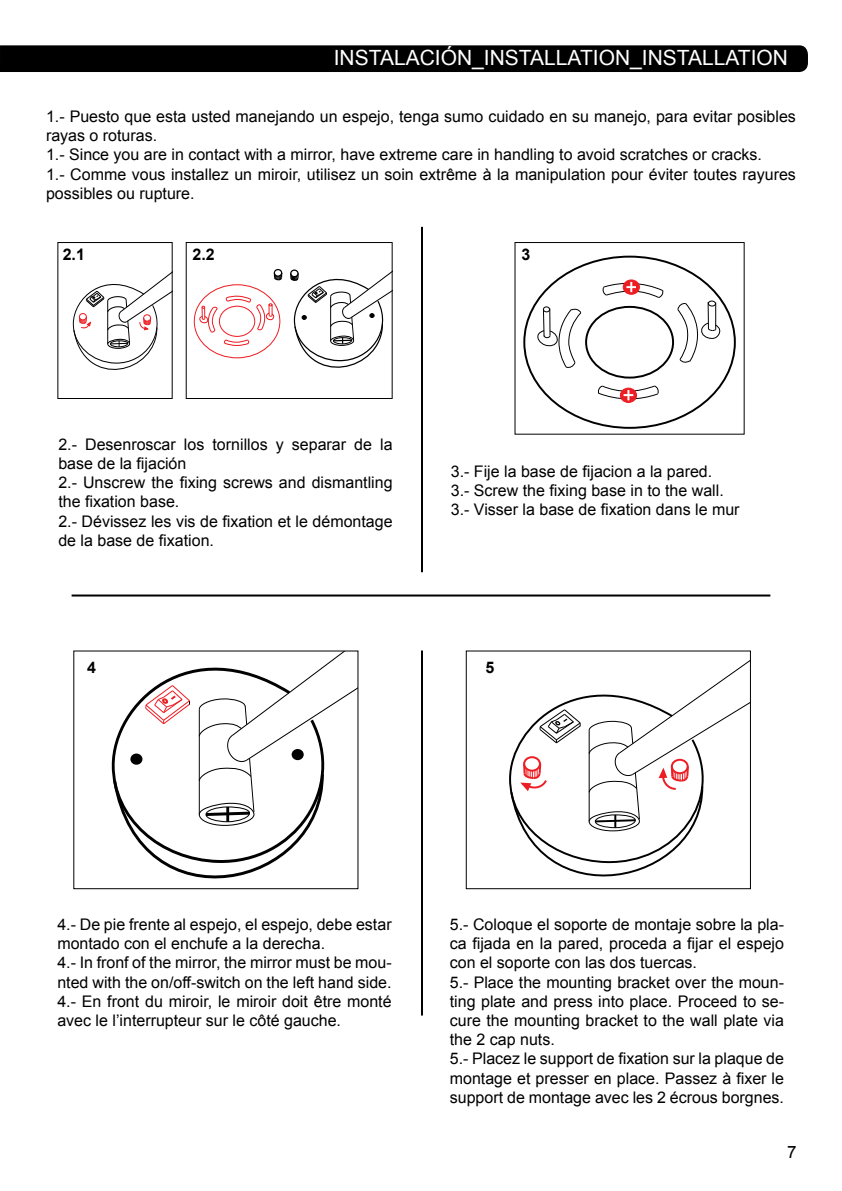
<style>
.page{position:relative;width:842px;height:1191px;background:#fff}
.page>*{position:absolute;margin:0;border:0;box-sizing:border-box;transform-origin:0 0}
.t1{font:21px "Arial";color:#fff}
.t2{font:17px "Arial";color:#000}
.t3{font:16px/19.2px "Arial";color:#000}
.t4{font:700 16px "Arial";color:#000}
</style>
<div class="page">
<div style="left:0;top:45px;width:808px;height:27px;background:#000"></div>
<hr style="left:421px;top:227px;width:2px;height:345px;background:#000">
<hr style="left:72px;top:594px;width:698px;height:2px;background:#000">
<svg style="left:72px;top:272px;width:99px;height:98px"></svg>
<div style="left:57px;top:242px;width:116px;height:157px;border:1px solid #000"></div>
<div style="left:274px;top:269px;width:8px;height:8px;border:1px solid #000;border-radius:50%"></div>
<svg style="left:273px;top:273px;width:10px;height:8px"></svg>
<svg style="left:290px;top:269px;width:101px;height:99px"></svg>
<div style="left:194px;top:284px;width:86px;height:74px;border:1px solid #ed1d24;border-radius:50%"></div>
<div style="left:219px;top:306px;width:36px;height:31px;border:1px solid #ed1d24;border-radius:50%"></div>
<svg style="left:224px;top:339px;width:25px;height:7px"></svg>
<svg style="left:226px;top:295px;width:49px;height:35px"></svg>
<svg style="left:199px;top:306px;width:19px;height:27px"></svg>
<div style="left:186px;top:242px;width:207px;height:157px;border:1px solid #000"></div>
<div style="left:585px;top:306px;width:89px;height:72px;border:2px solid #000;border-radius:50%"></div>
<div style="left:543px;top:306px;width:7px;height:6px;border:1px solid #000;border-radius:50%"></div>
<svg style="left:677px;top:302px;width:45px;height:61px"></svg>
<div style="left:708px;top:300px;width:8px;height:7px;border:1px solid #000;border-radius:50%"></div>
<svg style="left:537px;top:308px;width:45px;height:60px"></svg>
<div style="left:623px;top:280px;width:16px;height:14px;background:#ed1d24;border-radius:50%"></div>
<div style="left:623px;top:279px;width:17px;height:16px;border:1px solid #ed1d24;border-radius:50%"></div>
<svg style="left:602px;top:282px;width:62px;height:16px"></svg>
<div style="left:620px;top:388px;width:17px;height:15px;border:1px solid #ed1d24;border-radius:50%"></div>
<svg style="left:598px;top:385px;width:61px;height:15px"></svg>
<svg style="left:111px;top:652px;width:245px;height:227px"></svg>
<div style="left:131px;top:754px;width:11px;height:9px;background:#000;border-radius:50%"></div>
<div style="left:130px;top:753px;width:12px;height:11px;border:2px solid #000;border-radius:50%"></div>
<div style="left:293px;top:750px;width:10px;height:9px;background:#000;border-radius:50%"></div>
<div style="left:292px;top:749px;width:12px;height:11px;border:2px solid #000;border-radius:50%"></div>
<svg style="left:509px;top:660px;width:240px;height:217px"></svg>
<div style="left:466px;top:650px;width:285px;height:239px;border:1px solid #000"></div>
<hr style="left:421px;top:650px;width:2px;height:365px;background:#000">
<h1 class="t1" style="left:334px;top:50px;width:456px">INSTALACIÓN_INSTALLATION_INSTALLATION</h1>
<p class="t3" style="left:46px;top:107px;width:751px">1.- Puesto que esta usted manejando un espejo, tenga sumo cuidado en su manejo, para evitar posibles rayas o roturas.<br>1.- Since you are in contact with a mirror, have extreme care in handling to avoid scratches or cracks.<br>1.- Comme vous installez un miroir, utilisez un soin extrême à la manipulation pour éviter toutes rayures possibles ou rupture.</p>
<p class="t4" style="left:63px;top:248px;width:24px">2.1</p>
<p class="t4" style="left:193px;top:248px;width:24px">2.2</p>
<p class="t4" style="left:522px;top:248px;width:10px">3</p>
<p class="t3" style="left:58px;top:434px;width:336px">2.- Desenroscar los tornillos y separar de la base de la fijación<br>2.- Unscrew the fixing screws and dismantling the fixation base.<br>2.- Dévissez les vis de fixation et le démontage de la base de fixation.</p>
<p class="t4" style="left:87px;top:661px;width:10px">4</p>
<p class="t3" style="left:451px;top:462px;width:290px">3.- Fije la base de fijacion a la pared.<br>3.- Screw the fixing base in to the wall.<br>3.- Visser la base de fixation dans le mur</p>
<p class="t4" style="left:485px;top:661px;width:10px">5</p>
<p class="t3" style="left:57px;top:915px;width:336px">4.- De pie frente al espejo, el espejo, debe estar montado con el enchufe a la derecha.<br>4.- In fronf of the mirror, the mirror must be mou&shy;nted with the on/off-switch on the left hand side.<br>4.- En front du miroir, le miroir doit être monté avec le l’interrupteur sur le côté gauche.</p>
<p class="t3" style="left:450px;top:915px;width:336px">5.- Coloque el soporte de montaje sobre la pla&shy;ca fijada en la pared, proceda a fijar el espejo con el soporte con las dos tuercas.<br>5.- Place the mounting bracket over the moun&shy;ting plate and press into place. Proceed to se&shy;cure the mounting bracket to the wall plate via the 2 cap nuts.<br>5.- Placez le support de fixation sur la plaque de montage et presser en place. Passez à fixer le support de montage avec les 2 écrous borgnes.</p>
<p class="t2" style="left:787px;top:1145px;width:11px">7</p>
</div>
